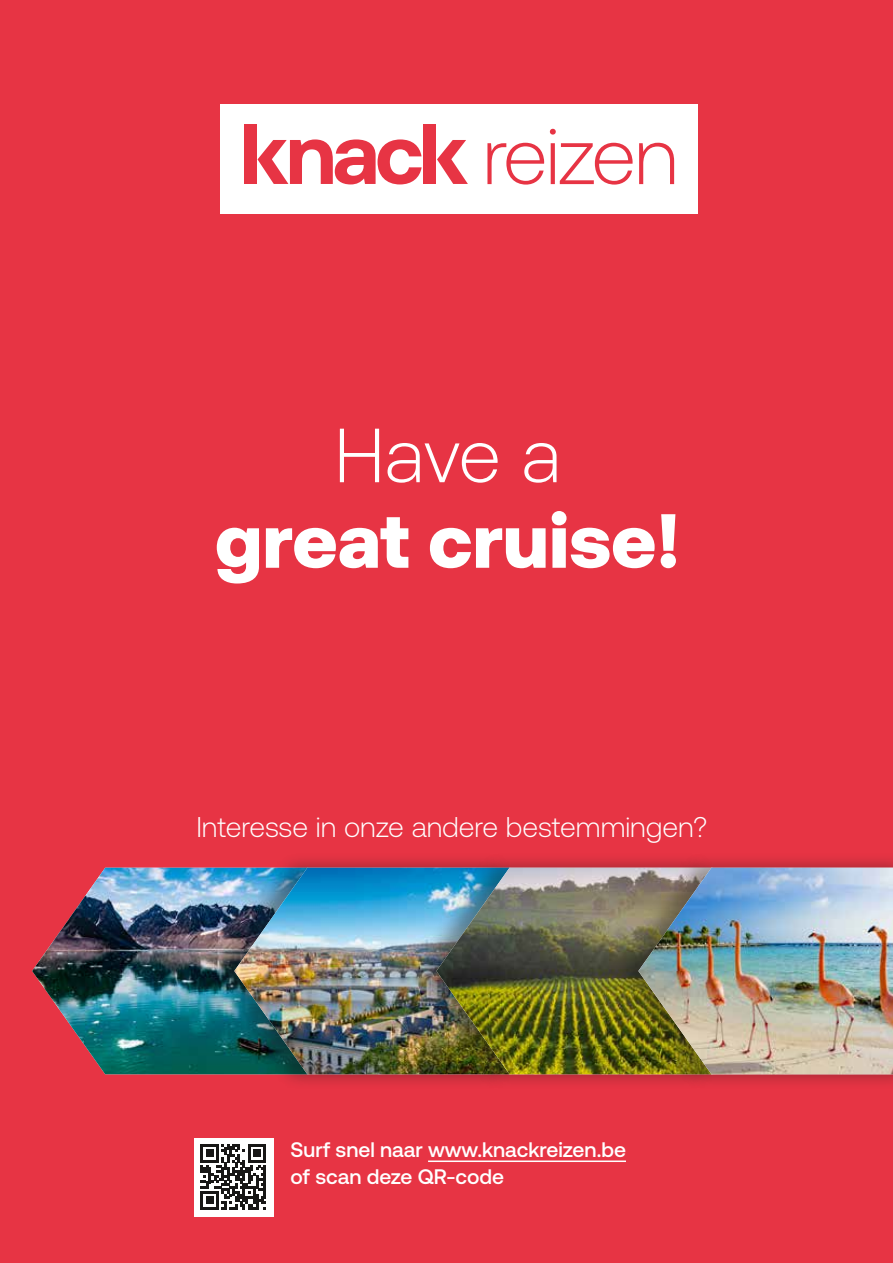
<style>
.page{position:relative;width:893px;height:1263px;background:#e73444}
.page>*{position:absolute;margin:0;border:0;box-sizing:border-box;transform-origin:0 0}
.t1{font:900 76.5px "Aeonik";color:#fff}
.t2{font:300 76.5px "Aeonik";color:#fff}
.t3{font:300 28.5px "Aeonik";color:#fff}
.t4{font:500 21px/27px "Aeonik";color:#fff}
</style>
<div class="page">
<hr style="left:428px;top:1160px;width:198px;height:2px;background:#fff">
<div style="left:194px;top:1137px;width:80px;height:79px;background:#fff"></div>
<svg style="left:201px;top:1144px;width:65px;height:65px"></svg>
<div style="left:220px;top:104px;width:478px;height:109px;background:#fff"></div>
<div style="left:424px;top:125px;width:12px;height:59px;background:#e73444"></div>
<svg style="left:437px;top:140px;width:31px;height:44px"></svg>
<div style="left:244px;top:125px;width:13px;height:59px;background:#e73444"></div>
<svg style="left:258px;top:139px;width:164px;height:45px"></svg>
<svg style="left:487px;top:143px;width:57px;height:42px"></svg>
<svg style="left:550px;top:129px;width:83px;height:56px"></svg>
<svg style="left:639px;top:143px;width:35px;height:41px"></svg>
<img style="left:32px;top:868px;width:174px;height:206px">
<div style="left:206px;top:852px;width:306px;height:238px;background:#181716;opacity:.42"></div>
<img style="left:234px;top:868px;width:174px;height:206px">
<div style="left:408px;top:852px;width:306px;height:238px;background:#181716;opacity:.42"></div>
<img style="left:436px;top:868px;width:174px;height:206px">
<div style="left:610px;top:852px;width:283px;height:238px;background:#181716;opacity:.42"></div>
<img style="left:638px;top:868px;width:255px;height:206px">
<h1 class="t2" style="left:334px;top:414px;width:228px">Have a</h1>
<h1 class="t1" style="left:215px;top:497px;width:467px">great cruise!</h1>
<h2 class="t3" style="left:196px;top:812px;width:512px">Interesse in onze andere bestemmingen?</h2>
<p class="t4" style="left:291px;top:1136px;width:337px">Surf snel naar www.knackreizen.be of scan deze QR-code</p>
</div>
